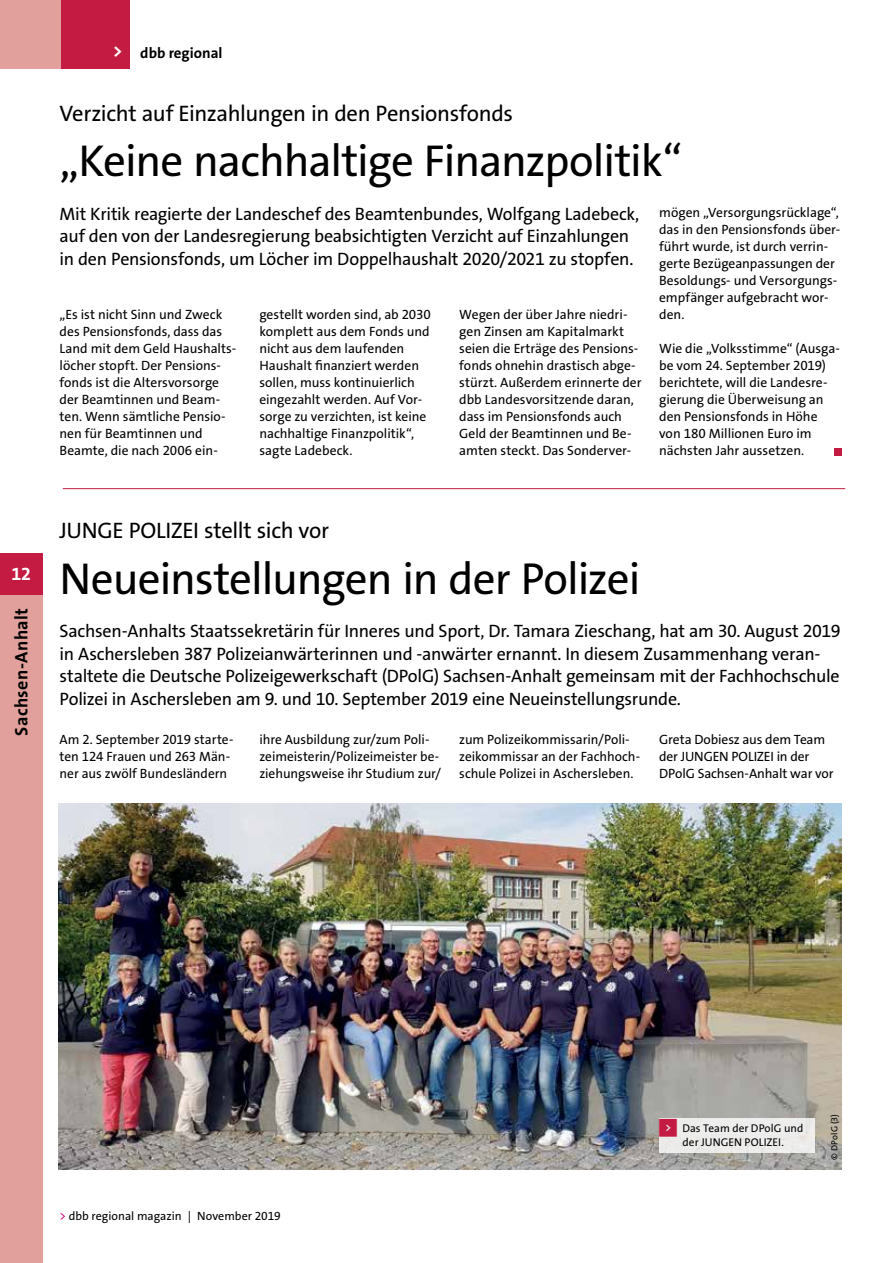
<style>
.page{position:relative;width:893px;height:1263px;background:#fff}
.page>*{position:absolute;margin:0;border:0;box-sizing:border-box;transform-origin:0 0}
.t1{font:45px "The Sans Os F";letter-spacing:-.025em;color:#000}
.t2{font:22.5px "The Sans Os F";letter-spacing:-.015em;color:#000}
.t3{font:18px/22.5px "The Sans Os F";letter-spacing:-.015em;color:#000}
.t4{font:700 18px "The Sans Os F";letter-spacing:.02em;color:#000}
.t5{font:700 18px "The Sans Os F";color:#fff}
.t6{font:700 15px "The Sans Os F";color:#000}
.t7{font:13.5px/17px "The Sans Os F";letter-spacing:-.005em;color:#000}
.t8{font:12px "The Sans Os F";color:#000}
.t9{font:11.25px/13.5px "The Sans Os F";letter-spacing:.005em;color:#000;text-align:center}
.t10{font:9px "The Sans Os F";letter-spacing:.015em;color:#000}
.s1{color:#c40075}
.s2{font-family:"Top Numbers";color:#c31b41}
</style>
<div class="page">
<div style="left:835px;top:448px;width:7px;height:7px;background:#c31b41"></div>
<img style="left:58px;top:804px;width:784px;height:365px">
<hr style="left:63px;top:488px;width:782px;height:1px;background:#c31b41">
<div style="left:659px;top:1118px;width:155px;height:34px;background:#ededec"></div>
<div style="left:0;top:553px;width:43px;height:42px;background:#c31b41"></div>
<div style="left:0;top:0;width:130px;height:68px;background:#e1a09b"></div>
<div style="left:62px;top:0;width:68px;height:68px;background:#c31b41"></div>
<div style="left:0;top:595px;width:43px;height:668px;background:#e1a09b"></div>
<h3 class="t5" style="left:11px;top:562px;width:21px">12</h3>
<h3 class="t4" style="left:10px;top:736px;width:129px;rotate:-90deg">Sachsen-Anhalt</h3>
<h3 class="t5" style="left:113px;top:39px;width:11px">&gt;</h3>
<p class="t6" style="left:140px;top:44px;width:84px">dbb regional</p>
<h2 class="t2" style="left:60px;top:99px;width:455px">Verzicht auf Einzahlungen in den Pensionsfonds</h2>
<h1 class="t1" style="left:60px;top:132px;width:624px">„Keine nachhaltige Finanzpolitik“</h1>
<h3 class="t3" style="left:60px;top:203px;width:581px">Mit Kritik reagierte der Landeschef des Beamtenbundes, Wolfgang Ladebeck, auf den von der Landesregierung beabsichtigten Verzicht auf Einzahlungen in den Pensionsfonds, um Löcher im Doppelhaushalt 2020/2021 zu stopfen.</h3>
<p class="t7" style="left:60px;top:306px;width:178px">„Es ist nicht Sinn und Zweck des Pensionsfonds, dass das<br>Land mit dem Geld Haushalts&shy;löcher stopft. Der Pensions&shy;fonds ist die Altersvorsorge der Beamtinnen und Beam&shy;ten. Wenn sämtliche Pensio&shy;nen für Beamtinnen und<br>Beamte, die nach 2006 ein-</p>
<p class="t7" style="left:259px;top:306px;width:173px">gestellt worden sind, ab 2030 komplett aus dem Fonds und nicht aus dem laufenden<br>Haushalt finanziert werden sollen, muss kontinuierlich eingezahlt werden. Auf Vor&shy;sorge zu verzichten, ist keine nachhaltige Finanzpolitik“, sagte Ladebeck.</p>
<p class="t7" style="left:459px;top:306px;width:184px">Wegen der über Jahre niedri&shy;gen Zinsen am Kapitalmarkt seien die Erträge des Pensions&shy;fonds ohnehin drastisch abge&shy;stürzt. Außerdem erinnerte der dbb Landesvorsitzende daran, dass im Pensionsfonds auch<br>Geld der Beamtinnen und Be&shy;amten steckt. Das Sonderver-</p>
<p class="t7" style="left:659px;top:204px;width:183px">mögen „Versorgungsrücklage“, das in den Pensionsfonds über&shy;führt wurde, ist durch verrin&shy;gerte Bezügeanpassungen der<br>Besoldungs- und Versorgungs&shy;empfänger aufgebracht wor&shy;den.</p>
<p class="t7" style="left:659px;top:340px;width:182px">Wie die „Volksstimme“ (Ausga&shy;be vom 24. September 2019) berichtete, will die Landesre&shy;gierung die Überweisung an den Pensionsfonds in Höhe von 180 Millionen Euro im nächsten Jahr aussetzen.</p>
<h2 class="t2" style="left:60px;top:516px;width:271px">JUNGE POLIZEI stellt sich vor</h2>
<h1 class="t1" style="left:60px;top:549px;width:582px">Neueinstellungen in der Polizei</h1>
<p class="t3" style="left:60px;top:620px;width:783px">Sachsen-Anhalts Staatssekretärin für Inneres und Sport, Dr. Tamara Zieschang, hat am 30. August 2019 in Aschersleben 387 Polizeianwärterinnen und -anwärter ernannt. In diesem Zusammenhang veran&shy;staltete die Deutsche Polizeigewerkschaft (DPolG) Sachsen-Anhalt gemeinsam mit der Fachhochschule Polizei in Aschersleben am 9. und 10. September 2019 eine Neueinstellungsrunde.</p>
<p class="t7" style="left:60px;top:731px;width:175px">Am 2. September 2019 starte&shy;ten 124 Frauen und 263 Män&shy;ner aus zwölf Bundesländern</p>
<p class="t7" style="left:259px;top:731px;width:183px">ihre Ausbildung zur/zum Poli&shy;zeimeisterin/Polizeimeister be&shy;ziehungsweise ihr Studium zur/</p>
<p class="t7" style="left:459px;top:731px;width:182px">zum Polizeikommissarin/Poli&shy;zeikommissar an der Fachhoch&shy;schule Polizei in Aschersleben.</p>
<p class="t7" style="left:659px;top:731px;width:176px">Greta Dobiesz aus dem Team der JUNGEN POLIZEI in der<br>DPolG Sachsen-Anhalt war vor</p>
<p class="t8" style="left:60px;top:1208px;width:223px"><span class="s1">&gt;</span> dbb regional magazin | November 2019</p>
<p class="t9" style="left:659px;top:1122px;width:146px"><span class="s2">&lt;</span> Das Team der DPolG und der JUNGEN POLIZEI.</p>
<p class="t10" style="left:829px;top:1160px;width:47px;rotate:-90deg">© DPolG (3)</p>
</div>
